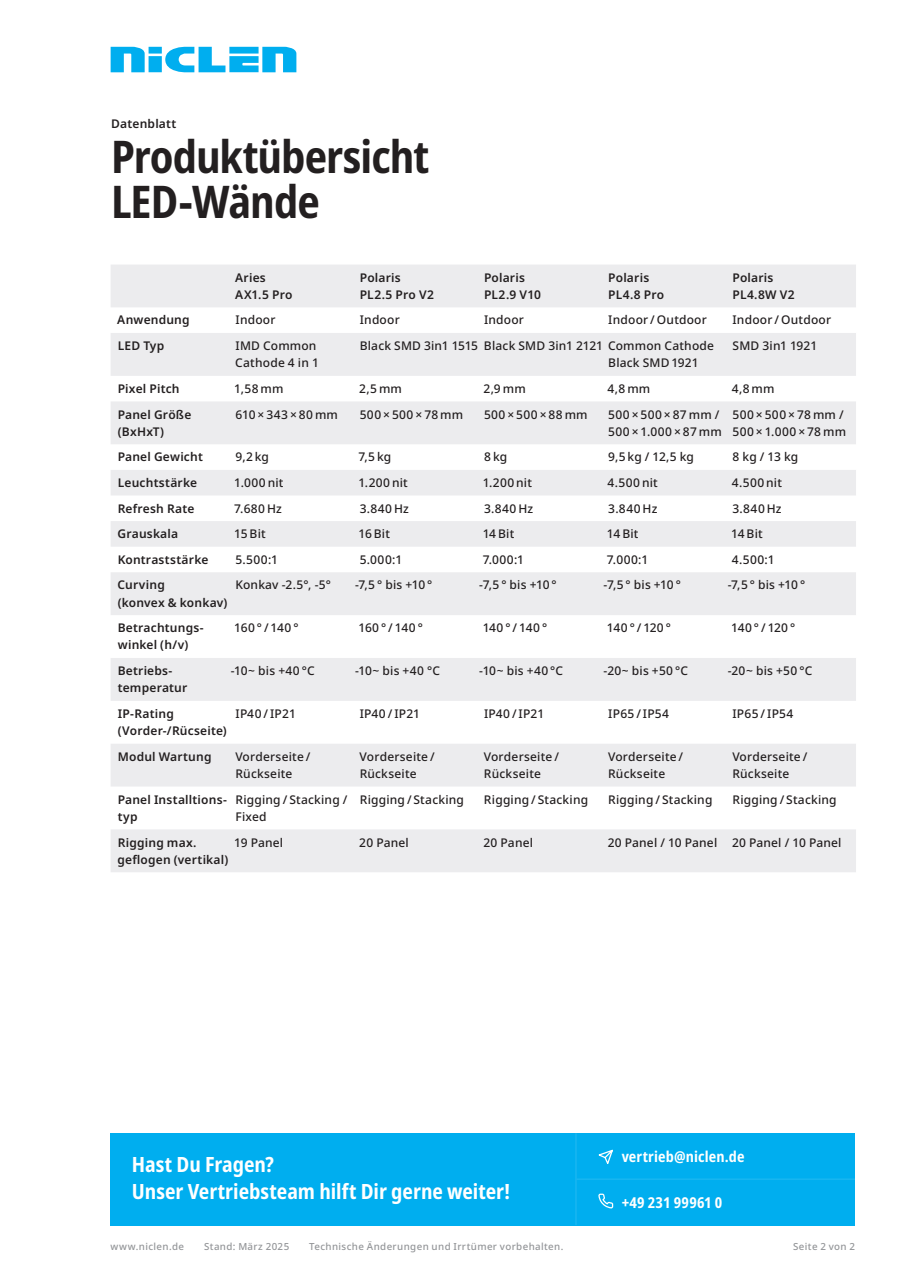
<style>
.page{position:relative;width:902px;height:1272px;background:#fff}
.page>*{position:absolute;margin:0;border:0;box-sizing:border-box;transform-origin:0 0}
.Titel{font:700 condensed 45px/45px "Noto Sans";letter-spacing:-.02em;color:#231f20}
.t1{font:700 condensed 21px/27px "Noto Sans";color:#fff}
.t2{font:700 condensed 15px "Noto Sans";letter-spacing:.01em;color:#fff}
.Tabelle{font:500 12px/17.2px "Noto Sans";letter-spacing:.015em;color:#231f20}
.Tabelle-Titel{font:600 12px/17.2px "Noto Sans";letter-spacing:.015em;color:#231f20}
.Tabelle-2{font:500 12px "Noto Sans";letter-spacing:.035em;color:#231f20}
.Kategorie{font:600 12px "Noto Sans";letter-spacing:.015em;color:#231f20}
.t3{font:500 9.75px "Noto Sans";letter-spacing:.04em;color:#939598}
</style>
<div class="page">
<svg style="left:111px;top:47px;width:185px;height:25px"></svg>
<div style="left:111px;top:1133px;width:744px;height:92px;background:#00aeef"></div>
<svg style="left:597px;top:1192px;width:16px;height:17px"></svg>
<svg style="left:595px;top:1148px;width:19px;height:18px"></svg>
<hr style="left:575px;top:1133px;width:1px;height:92px;background:#fff">
<hr style="left:576px;top:1178px;width:279px;height:1px;background:#fff">
<svg style="left:111px;top:265px;width:744px;height:607px;fill:#ececee"></svg>
<p class="Kategorie" style="left:111px;top:115px;width:67px">Datenblatt</p>
<p class="Titel" style="left:111px;top:134px;width:320px">Produktübersicht<br>LED-Wände</p>
<p class="Tabelle-Titel" style="left:235px;top:269px;width:59px">Aries<br>AX1.5 Pro</p>
<p class="Tabelle-Titel" style="left:360px;top:269px;width:76px">Polaris<br>PL2.5 Pro V2</p>
<p class="Tabelle-Titel" style="left:484px;top:269px;width:58px">Polaris<br>PL2.9 V10</p>
<p class="Tabelle-Titel" style="left:608px;top:269px;width:57px">Polaris<br>PL4.8 Pro</p>
<p class="Tabelle-Titel" style="left:732px;top:269px;width:64px">Polaris<br>PL4.8W V2</p>
<p class="Tabelle-Titel" style="left:117px;top:312px;width:74px">Anwendung</p>
<p class="Tabelle" style="left:235px;top:312px;width:41px">Indoor</p>
<p class="Tabelle" style="left:360px;top:312px;width:41px">Indoor</p>
<p class="Tabelle" style="left:484px;top:312px;width:41px">Indoor</p>
<p class="Tabelle" style="left:608px;top:312px;width:100px">Indoor / Outdoor</p>
<p class="Tabelle" style="left:732px;top:312px;width:100px">Indoor / Outdoor</p>
<p class="Tabelle-Titel" style="left:118px;top:337px;width:48px">LED Typ</p>
<p class="Tabelle" style="left:235px;top:337px;width:85px">IMD Common<br>Cathode 4 in 1</p>
<p class="Tabelle" style="left:360px;top:337px;width:120px">Black SMD 3in1 1515</p>
<p class="Tabelle" style="left:484px;top:337px;width:231px">Black SMD 3in1 2121 Common Cathode</p>
<p class="Tabelle" style="left:732px;top:337px;width:86px">SMD 3in1 1921</p>
<p class="Tabelle" style="left:608px;top:354px;width:92px">Black SMD 1921</p>
<p class="Tabelle-Titel" style="left:118px;top:380px;width:63px">Pixel Pitch</p>
<p class="Tabelle" style="left:234px;top:380px;width:51px">1,58 mm</p>
<p class="Tabelle" style="left:359px;top:380px;width:44px">2,5 mm</p>
<p class="Tabelle" style="left:483px;top:380px;width:44px">2,9 mm</p>
<p class="Tabelle" style="left:607px;top:380px;width:44px">4,8 mm</p>
<p class="Tabelle" style="left:731px;top:380px;width:44px">4,8 mm</p>
<p class="Tabelle-Titel" style="left:118px;top:406px;width:75px">Panel Größe (BxHxT)</p>
<p class="Tabelle" style="left:236px;top:406px;width:104px">610 × 343 × 80 mm</p>
<p class="Tabelle" style="left:360px;top:406px;width:105px">500 × 500 × 78 mm</p>
<p class="Tabelle" style="left:484px;top:406px;width:105px">500 × 500 × 88 mm</p>
<p class="Tabelle" style="left:608px;top:406px;width:113px">500 × 500 × 87 mm /</p>
<p class="Tabelle" style="left:732px;top:406px;width:113px">500 × 500 × 78 mm /</p>
<p class="Tabelle-2" style="left:732px;top:423px;width:115px">500 × 1.000 × 78 mm</p>
<p class="Tabelle-2" style="left:608px;top:423px;width:115px">500 × 1.000 × 87 mm</p>
<p class="Tabelle-Titel" style="left:118px;top:448px;width:87px">Panel Gewicht</p>
<p class="Tabelle" style="left:235px;top:448px;width:35px">9,2 kg</p>
<p class="Tabelle" style="left:358px;top:448px;width:34px">7,5 kg</p>
<p class="Tabelle" style="left:484px;top:448px;width:24px">8 kg</p>
<p class="Tabelle" style="left:608px;top:448px;width:87px">9,5 kg / 12,5 kg</p>
<p class="Tabelle" style="left:732px;top:448px;width:67px">8 kg / 13 kg</p>
<p class="Tabelle-Titel" style="left:118px;top:474px;width:81px">Leuchtstärke</p>
<p class="Tabelle" style="left:234px;top:474px;width:51px">1.000 nit</p>
<p class="Tabelle" style="left:358px;top:474px;width:51px">1.200 nit</p>
<p class="Tabelle" style="left:482px;top:474px;width:51px">1.200 nit</p>
<p class="Tabelle" style="left:607px;top:474px;width:52px">4.500 nit</p>
<p class="Tabelle" style="left:731px;top:474px;width:52px">4.500 nit</p>
<p class="Tabelle-Titel" style="left:118px;top:500px;width:78px">Refresh Rate</p>
<p class="Tabelle" style="left:234px;top:500px;width:49px">7.680 Hz</p>
<p class="Tabelle" style="left:360px;top:500px;width:51px">3.840 Hz</p>
<p class="Tabelle" style="left:484px;top:500px;width:51px">3.840 Hz</p>
<p class="Tabelle" style="left:608px;top:500px;width:51px">3.840 Hz</p>
<p class="Tabelle" style="left:732px;top:500px;width:51px">3.840 Hz</p>
<p class="Tabelle-Titel" style="left:117px;top:525px;width:62px">Grauskala</p>
<p class="Tabelle" style="left:234px;top:525px;width:33px">15 Bit</p>
<p class="Tabelle" style="left:358px;top:525px;width:33px">16 Bit</p>
<p class="Tabelle" style="left:482px;top:525px;width:33px">14 Bit</p>
<p class="Tabelle" style="left:607px;top:525px;width:33px">14 Bit</p>
<p class="Tabelle" style="left:731px;top:525px;width:33px">14 Bit</p>
<p class="Tabelle-Titel" style="left:118px;top:551px;width:92px">Kontraststärke</p>
<p class="Tabelle" style="left:235px;top:551px;width:44px">5.500:1</p>
<p class="Tabelle" style="left:360px;top:551px;width:44px">5.000:1</p>
<p class="Tabelle" style="left:482px;top:551px;width:43px">7.000:1</p>
<p class="Tabelle" style="left:607px;top:551px;width:43px">7.000:1</p>
<p class="Tabelle" style="left:731px;top:551px;width:44px">4.500:1</p>
<p class="Tabelle-Titel" style="left:117px;top:576px;width:49px">Curving</p>
<p class="Tabelle-Titel" style="left:118px;top:594px;width:111px">(konvex &amp; konkav)</p>
<p class="Tabelle" style="left:235px;top:576px;width:97px">Konkav -2.5°, -5°</p>
<p class="Tabelle" style="left:355px;top:576px;width:79px">-7,5 ° bis +10 °</p>
<p class="Tabelle" style="left:479px;top:576px;width:79px">-7,5 ° bis +10 °</p>
<p class="Tabelle" style="left:603px;top:576px;width:79px">-7,5 ° bis +10 °</p>
<p class="Tabelle" style="left:727px;top:576px;width:79px">-7,5 ° bis +10 °</p>
<p class="Tabelle-Titel" style="left:118px;top:619px;width:87px">Betrachtungs-</p>
<p class="Tabelle-Titel" style="left:118px;top:636px;width:72px">winkel (h/v)</p>
<p class="Tabelle-Titel" style="left:118px;top:662px;width:56px">Betriebs-</p>
<p class="Tabelle-Titel" style="left:118px;top:679px;width:71px">temperatur</p>
<p class="Tabelle" style="left:234px;top:619px;width:66px">160 ° / 140 °</p>
<p class="Tabelle" style="left:358px;top:619px;width:66px">160 ° / 140 °</p>
<p class="Tabelle" style="left:482px;top:619px;width:66px">140 ° / 140 °</p>
<p class="Tabelle" style="left:607px;top:619px;width:65px">140 ° / 120 °</p>
<p class="Tabelle" style="left:731px;top:619px;width:65px">140 ° / 120 °</p>
<p class="Tabelle" style="left:231px;top:662px;width:85px">-10~ bis +40 °C</p>
<p class="Tabelle" style="left:355px;top:662px;width:87px">-10~ bis +40 °C</p>
<p class="Tabelle" style="left:479px;top:662px;width:85px">-10~ bis +40 °C</p>
<p class="Tabelle" style="left:603px;top:662px;width:86px">-20~ bis +50 °C</p>
<p class="Tabelle" style="left:727px;top:662px;width:86px">-20~ bis +50 °C</p>
<p class="Tabelle-Titel" style="left:118px;top:705px;width:58px">IP-Rating</p>
<p class="Tabelle-Titel" style="left:118px;top:722px;width:111px">(Vorder-/Rücseite)</p>
<p class="Tabelle" style="left:235px;top:705px;width:62px">IP40 / IP21</p>
<p class="Tabelle" style="left:360px;top:705px;width:62px">IP40 / IP21</p>
<p class="Tabelle" style="left:484px;top:705px;width:62px">IP40 / IP21</p>
<p class="Tabelle" style="left:608px;top:705px;width:62px">IP65 / IP54</p>
<p class="Tabelle" style="left:732px;top:705px;width:62px">IP65 / IP54</p>
<p class="Tabelle-Titel" style="left:118px;top:748px;width:95px">Modul Wartung</p>
<p class="Tabelle" style="left:235px;top:748px;width:77px">Vorderseite /</p>
<p class="Tabelle" style="left:235px;top:765px;width:58px">Rückseite</p>
<p class="Tabelle" style="left:359px;top:748px;width:77px">Vorderseite /</p>
<p class="Tabelle" style="left:360px;top:765px;width:58px">Rückseite</p>
<p class="Tabelle" style="left:484px;top:748px;width:77px">Vorderseite /</p>
<p class="Tabelle" style="left:484px;top:765px;width:58px">Rückseite</p>
<p class="Tabelle" style="left:608px;top:748px;width:77px">Vorderseite /</p>
<p class="Tabelle" style="left:608px;top:765px;width:58px">Rückseite</p>
<p class="Tabelle" style="left:732px;top:748px;width:77px">Vorderseite /</p>
<p class="Tabelle" style="left:732px;top:765px;width:58px">Rückseite</p>
<p class="Tabelle-Titel" style="left:118px;top:791px;width:111px">Panel Installtions&shy;typ</p>
<p class="Tabelle" style="left:235px;top:791px;width:113px">Rigging / Stacking /<br>Fixed</p>
<p class="Tabelle" style="left:360px;top:791px;width:106px">Rigging / Stacking</p>
<p class="Tabelle" style="left:484px;top:791px;width:106px">Rigging / Stacking</p>
<p class="Tabelle" style="left:608px;top:791px;width:106px">Rigging / Stacking</p>
<p class="Tabelle" style="left:732px;top:791px;width:106px">Rigging / Stacking</p>
<p class="Tabelle-Titel" style="left:118px;top:833px;width:80px">Rigging max.</p>
<p class="Tabelle-Titel" style="left:117px;top:851px;width:112px">geflogen (vertikal)</p>
<p class="Tabelle" style="left:234px;top:833px;width:50px">19 Panel</p>
<p class="Tabelle" style="left:359px;top:833px;width:51px">20 Panel</p>
<p class="Tabelle" style="left:483px;top:833px;width:51px">20 Panel</p>
<p class="Tabelle" style="left:607px;top:833px;width:111px">20 Panel / 10 Panel</p>
<p class="Tabelle" style="left:732px;top:833px;width:111px">20 Panel / 10 Panel</p>
<h2 class="t1" style="left:132px;top:1151px;width:379px">Hast Du Fragen?<br>Unser Vertriebsteam hilft Dir gerne weiter!</h2>
<p class="t2" style="left:621px;top:1145px;width:124px">vertrieb@niclen.de</p>
<p class="t2" style="left:621px;top:1191px;width:102px">+49 231 99961 0</p>
<p class="t3" style="left:111px;top:1239px;width:75px">www.niclen.de</p>
<p class="t3" style="left:204px;top:1239px;width:87px">Stand: März 2025</p>
<p class="t3" style="left:309px;top:1239px;width:256px">Technische Änderungen und Irrtümer vorbehalten.</p>
<p class="t3" style="left:793px;top:1239px;width:64px">Seite 2 von 2</p>
</div>
